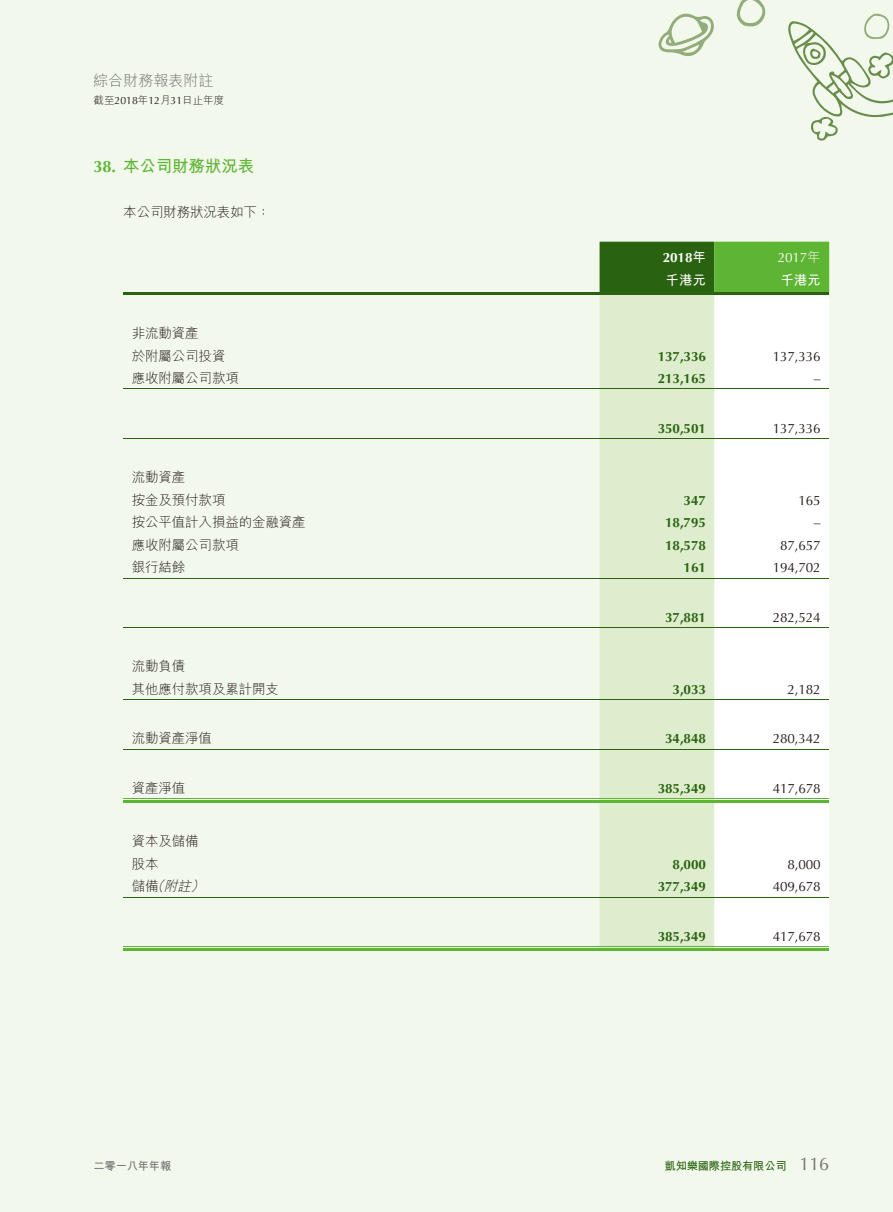
<style>
.page{position:relative;width:893px;height:1212px;background:#f2f8ec}
.page>*{position:absolute;margin:0;border:0;box-sizing:border-box;transform-origin:0 0}
.t1{font:16.5px "M Hei HK Bold E Ten B5 H";letter-spacing:-.01em;color:#5db533}
.t2{font:15px "M Hei HK Light E Ten B5 H";color:#717171}
.t3{font:13.5px/22.5px "M Hei HK Light E Ten B5 H";letter-spacing:-.01em;color:#231916}
.t4{font:700 13.5px "Optima LT Std";letter-spacing:-.01em;color:#2a6310}
.t5{font:13.5px "Optima LT Std";letter-spacing:-.01em;color:#231916}
.t6{font:13.5px "M Hei HK Bold E Ten B5 H";letter-spacing:-.01em;color:#fff}
.t7{font:italic 13.5px "M Hei HK Light E Ten B5 H";color:#231916}
.t8{font:700 13.5px "Optima LT Std";color:#fff}
.t9{font:13.5px "Optima LT Std";color:#fff}
.t10{font:11.25px "M Hei HK Bold E Ten B5 H";letter-spacing:-.015em;color:#2a6310}
.t11{font:11.25px "M Hei HK Bold E Ten B5 H";letter-spacing:-.015em;color:#717171}
.t12{font:10.5px "M Hei HK Light E Ten B5 H";color:#231916}
.s1{font-family:"Optima LT Std"}
.s2{font-family:"Optima LT Std";font-weight:700}
.s3{font-family:"M Hei HK Bold E Ten B5 H";font-weight:400}
.s4{font-family:"M Hei HK Light E Ten B5 H"}
.s5{font-style:normal}
.s6{font-family:"Optima LT Std";font-size:18px;color:#717171}
</style>
<div class="page">
<svg style="left:658px;top:13px;width:56px;height:44px"></svg>
<svg style="left:736px;top:0;width:30px;height:27px"></svg>
<svg style="left:788px;top:13px;width:105px;height:128px"></svg>
<svg style="left:600px;top:242px;width:229px;height:51px;background:#438b21"></svg>
<div style="left:600px;top:295px;width:114px;height:654px;background:#dfedcf"></div>
<div style="left:714px;top:295px;width:115px;height:654px;background:#fff"></div>
<hr style="left:123px;top:293px;width:477px;height:2px;background:#2a6310">
<hr style="left:600px;top:293px;width:114px;height:2px;background:#2a6310">
<hr style="left:714px;top:293px;width:115px;height:2px;background:#2a6310">
<hr style="left:123px;top:389px;width:477px;height:1px;background:#2a6310">
<hr style="left:600px;top:389px;width:114px;height:1px;background:#2a6310">
<hr style="left:714px;top:389px;width:115px;height:1px;background:#2a6310">
<hr style="left:123px;top:438px;width:477px;height:1px;background:#2a6310">
<hr style="left:600px;top:438px;width:114px;height:1px;background:#2a6310">
<hr style="left:714px;top:438px;width:115px;height:1px;background:#2a6310">
<hr style="left:123px;top:578px;width:477px;height:1px;background:#2a6310">
<hr style="left:600px;top:578px;width:114px;height:1px;background:#2a6310">
<hr style="left:714px;top:578px;width:115px;height:1px;background:#2a6310">
<hr style="left:123px;top:627px;width:477px;height:1px;background:#2a6310">
<hr style="left:600px;top:627px;width:114px;height:1px;background:#2a6310">
<hr style="left:714px;top:627px;width:115px;height:1px;background:#2a6310">
<hr style="left:123px;top:699px;width:477px;height:1px;background:#2a6310">
<hr style="left:600px;top:699px;width:114px;height:1px;background:#2a6310">
<hr style="left:714px;top:699px;width:115px;height:1px;background:#2a6310">
<hr style="left:123px;top:749px;width:477px;height:1px;background:#2a6310">
<hr style="left:600px;top:749px;width:114px;height:1px;background:#2a6310">
<hr style="left:714px;top:749px;width:115px;height:1px;background:#2a6310">
<hr style="left:123px;top:798px;width:477px;height:1px;background:#5db533">
<hr style="left:123px;top:801px;width:477px;height:2px;background:#5db533">
<hr style="left:600px;top:798px;width:114px;height:1px;background:#5db533">
<hr style="left:600px;top:801px;width:114px;height:2px;background:#5db533">
<hr style="left:714px;top:798px;width:115px;height:1px;background:#5db533">
<hr style="left:714px;top:801px;width:115px;height:2px;background:#5db533">
<hr style="left:123px;top:897px;width:477px;height:1px;background:#2a6310">
<hr style="left:600px;top:897px;width:114px;height:1px;background:#2a6310">
<hr style="left:714px;top:897px;width:115px;height:1px;background:#2a6310">
<hr style="left:123px;top:946px;width:477px;height:1px;background:#5db533">
<hr style="left:123px;top:949px;width:477px;height:2px;background:#5db533">
<hr style="left:600px;top:946px;width:114px;height:1px;background:#5db533">
<hr style="left:600px;top:949px;width:114px;height:2px;background:#5db533">
<hr style="left:714px;top:946px;width:115px;height:1px;background:#5db533">
<hr style="left:714px;top:949px;width:115px;height:2px;background:#5db533">
<p class="t2" style="left:94px;top:74px;width:121px">綜合財務報表附註</p>
<p class="t12" style="left:94px;top:96px;width:132px">截至<span class="s1">2018</span>年<span class="s1">12</span>月<span class="s1">31</span>日止年度</p>
<p class="t1" style="left:94px;top:160px;width:162px"><span class="s2">38.</span> 本公司財務狀況表</p>
<p class="t3" style="left:123px;top:203px;width:149px">本公司財務狀況表如下：</p>
<p class="t3" style="left:132px;top:324px;width:95px">非流動資產<br>於附屬公司投資</p>
<p class="t8" style="left:663px;top:250px;width:44px">2018<span class="s3">年</span></p>
<p class="t9" style="left:778px;top:251px;width:44px">2017<span class="s4">年</span></p>
<p class="t6" style="left:666px;top:275px;width:42px">千港元</p>
<p class="t6" style="left:780px;top:275px;width:42px">千港元</p>
<p class="t4" style="left:658px;top:348px;width:49px">137,336</p>
<p class="t5" style="left:773px;top:349px;width:49px">137,336</p>
<p class="t3" style="left:132px;top:369px;width:109px">應收附屬公司款項</p>
<p class="t4" style="left:658px;top:371px;width:49px">213,165</p>
<p class="t5" style="left:814px;top:372px;width:8px">–</p>
<p class="t4" style="left:658px;top:420px;width:49px">350,501</p>
<p class="t5" style="left:773px;top:421px;width:49px">137,336</p>
<p class="t3" style="left:132px;top:468px;width:95px">流動資產<br>按金及預付款項</p>
<p class="t4" style="left:684px;top:492px;width:24px">347</p>
<p class="t5" style="left:798px;top:493px;width:24px">165</p>
<p class="t3" style="left:132px;top:513px;width:175px">按公平值計入損益的金融資產</p>
<p class="t4" style="left:665px;top:515px;width:42px">18,795</p>
<p class="t5" style="left:814px;top:516px;width:8px">–</p>
<p class="t3" style="left:132px;top:535px;width:109px">應收附屬公司款項</p>
<p class="t4" style="left:665px;top:537px;width:42px">18,578</p>
<p class="t5" style="left:780px;top:538px;width:42px">87,657</p>
<p class="t3" style="left:132px;top:558px;width:55px">銀行結餘</p>
<p class="t4" style="left:684px;top:560px;width:24px">161</p>
<p class="t5" style="left:773px;top:561px;width:49px">194,702</p>
<p class="t4" style="left:665px;top:609px;width:42px">37,881</p>
<p class="t5" style="left:773px;top:610px;width:49px">282,524</p>
<p class="t3" style="left:132px;top:657px;width:149px">流動負債<br>其他應付款項及累計開支</p>
<p class="t4" style="left:673px;top:681px;width:35px">3,033</p>
<p class="t5" style="left:787px;top:682px;width:35px">2,182</p>
<p class="t3" style="left:132px;top:729px;width:82px">流動資產淨值</p>
<p class="t4" style="left:665px;top:731px;width:42px">34,848</p>
<p class="t5" style="left:773px;top:732px;width:49px">280,342</p>
<p class="t3" style="left:132px;top:778px;width:55px">資產淨值</p>
<p class="t4" style="left:658px;top:780px;width:49px">385,349</p>
<p class="t5" style="left:773px;top:781px;width:49px">417,678</p>
<p class="t3" style="left:132px;top:832px;width:68px">資本及儲備股本</p>
<p class="t4" style="left:673px;top:856px;width:35px">8,000</p>
<p class="t5" style="left:787px;top:857px;width:35px">8,000</p>
<p class="t7" style="left:132px;top:881px;width:77px"><span class="s5">儲備</span>（附註）</p>
<p class="t4" style="left:658px;top:879px;width:49px">377,349</p>
<p class="t5" style="left:773px;top:880px;width:49px">409,678</p>
<p class="t4" style="left:658px;top:928px;width:49px">385,349</p>
<p class="t5" style="left:773px;top:929px;width:49px">417,678</p>
<p class="t11" style="left:94px;top:1161px;width:79px">二零一八年年報</p>
<p class="t10" style="left:665px;top:1161px;width:166px">凱知樂國際控股有限公司 <span class="s6">116</span></p>
</div>
